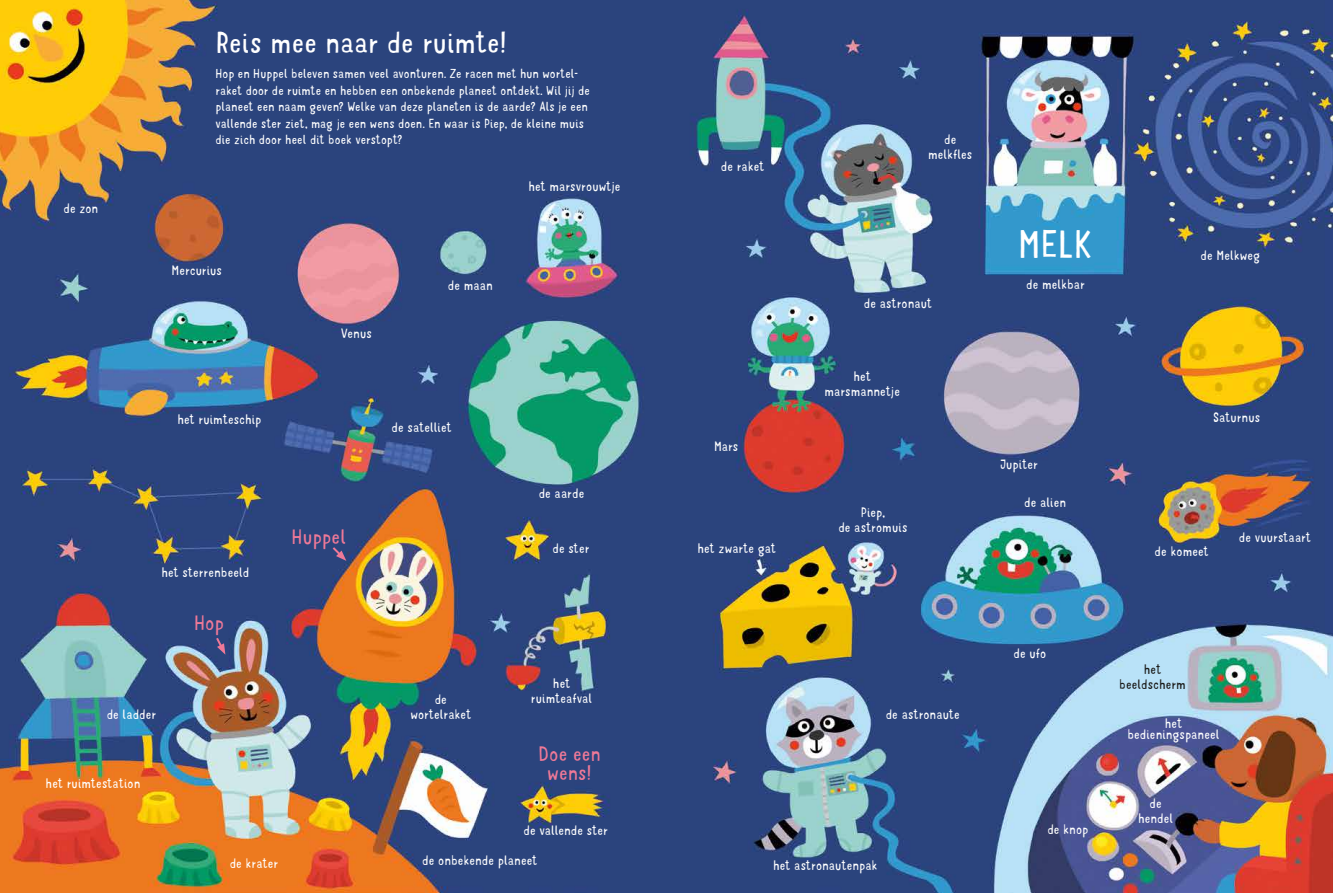
<style>
.page{position:relative;width:1333px;height:893px;background:#fff}
.page>*{position:absolute;margin:0;border:0;box-sizing:border-box;transform-origin:0 0}
.t1{font:300 38px "Mr Dodo";color:#fff}
.t2{font:300 29px "Mr Dodo";letter-spacing:-.005em;color:#fff}
.t3{font:300 20px/19px "Mr Dodo";letter-spacing:-.005em;color:#ef7998;text-align:center}
.t4{font:300 13px/15px "Mr Dodo";color:#fff;text-align:center}
.t5{font:300 13px/15px "Mr Dodo";color:#1a1a18;text-align:center}
.t6{font:300 12.5px/16.5px "Mr Dodo";color:#fff}
</style>
<div class="page">
<img style="left:0;top:0;width:1332px;height:893px">
<svg style="left:330px;top:545px;width:16px;height:16px"></svg>
<svg style="left:214px;top:636px;width:11px;height:19px"></svg>
<p class="t4" style="left:63px;top:201px;width:36px">de zon</p>
<h2 class="t2" style="left:215px;top:24px;width:293px">Reis mee naar de ruimte!</h2>
<p class="t6" style="left:215px;top:65px;width:376px">Hop en Huppel beleven samen veel avonturen. Ze racen met hun wortel&shy;raket door de ruimte en hebben een onbekende planeet ontdekt. Wil jij de planeet een naam geven? Welke van deze planeten is de aarde? Als je een vallende ster ziet, mag je een wens doen. En waar is Piep, de kleine muis die zich door heel dit boek verstopt?</p>
<p class="t4" style="left:528px;top:179px;width:94px">het marsvrouwtje</p>
<p class="t4" style="left:720px;top:158px;width:45px">de raket</p>
<p class="t4" style="left:928px;top:132px;width:46px">de melkfles</p>
<p class="t4" style="left:171px;top:263px;width:52px">Mercurius</p>
<p class="t4" style="left:177px;top:411px;width:85px">het ruimteschip</p>
<p class="t4" style="left:341px;top:326px;width:32px">Venus</p>
<p class="t4" style="left:448px;top:278px;width:46px">de maan</p>
<p class="t4" style="left:391px;top:420px;width:62px">de satelliet</p>
<p class="t4" style="left:161px;top:565px;width:89px">het sterrenbeeld</p>
<h3 class="t3" style="left:194px;top:614px;width:32px">Hop</h3>
<h3 class="t3" style="left:291px;top:527px;width:56px">Huppel</h3>
<p class="t4" style="left:538px;top:486px;width:47px">de aarde</p>
<p class="t4" style="left:552px;top:541px;width:39px">de ster</p>
<p class="t4" style="left:714px;top:439px;width:26px">Mars</p>
<p class="t4" style="left:697px;top:541px;width:80px">het zwarte gat</p>
<p class="t4" style="left:863px;top:296px;width:70px">de astronaut</p>
<p class="t4" style="left:824px;top:369px;width:77px">het marsmannetje</p>
<p class="t4" style="left:838px;top:505px;width:71px">Piep,<br>de astromuis</p>
<p class="t4" style="left:531px;top:676px;width:63px">het ruimteafval</p>
<p class="t4" style="left:410px;top:692px;width:62px">de wortelraket</p>
<p class="t4" style="left:107px;top:707px;width:51px">de ladder</p>
<p class="t4" style="left:885px;top:707px;width:76px">de astronaute</p>
<p class="t4" style="left:46px;top:776px;width:96px">het ruimtestation</p>
<p class="t4" style="left:230px;top:856px;width:50px">de krater</p>
<h3 class="t3" style="left:538px;top:744px;width:64px">Doe een wens!</h3>
<p class="t4" style="left:523px;top:822px;width:86px">de vallende ster</p>
<p class="t4" style="left:422px;top:852px;width:117px">de onbekende planeet</p>
<p class="t4" style="left:773px;top:857px;width:106px">het astronautenpak</p>
<h1 class="t1" style="left:1017px;top:220px;width:76px">MELK</h1>
<p class="t4" style="left:1026px;top:277px;width:60px">de melkbar</p>
<p class="t4" style="left:999px;top:457px;width:39px">Jupiter</p>
<p class="t4" style="left:1024px;top:494px;width:43px">de alien</p>
<p class="t4" style="left:1013px;top:646px;width:34px">de ufo</p>
<p class="t4" style="left:1047px;top:822px;width:42px">de knop</p>
<p class="t4" style="left:1200px;top:248px;width:61px">de Melkweg</p>
<p class="t4" style="left:1213px;top:409px;width:48px">Saturnus</p>
<p class="t4" style="left:1154px;top:544px;width:56px">de komeet</p>
<p class="t4" style="left:1238px;top:530px;width:74px">de vuurstaart</p>
<p class="t5" style="left:1119px;top:662px;width:68px">het beeldscherm</p>
<p class="t4" style="left:1127px;top:718px;width:94px;line-height:11px">het bedieningspaneel</p>
<p class="t4" style="left:1137px;top:796px;width:37px">de hendel</p>
</div>
